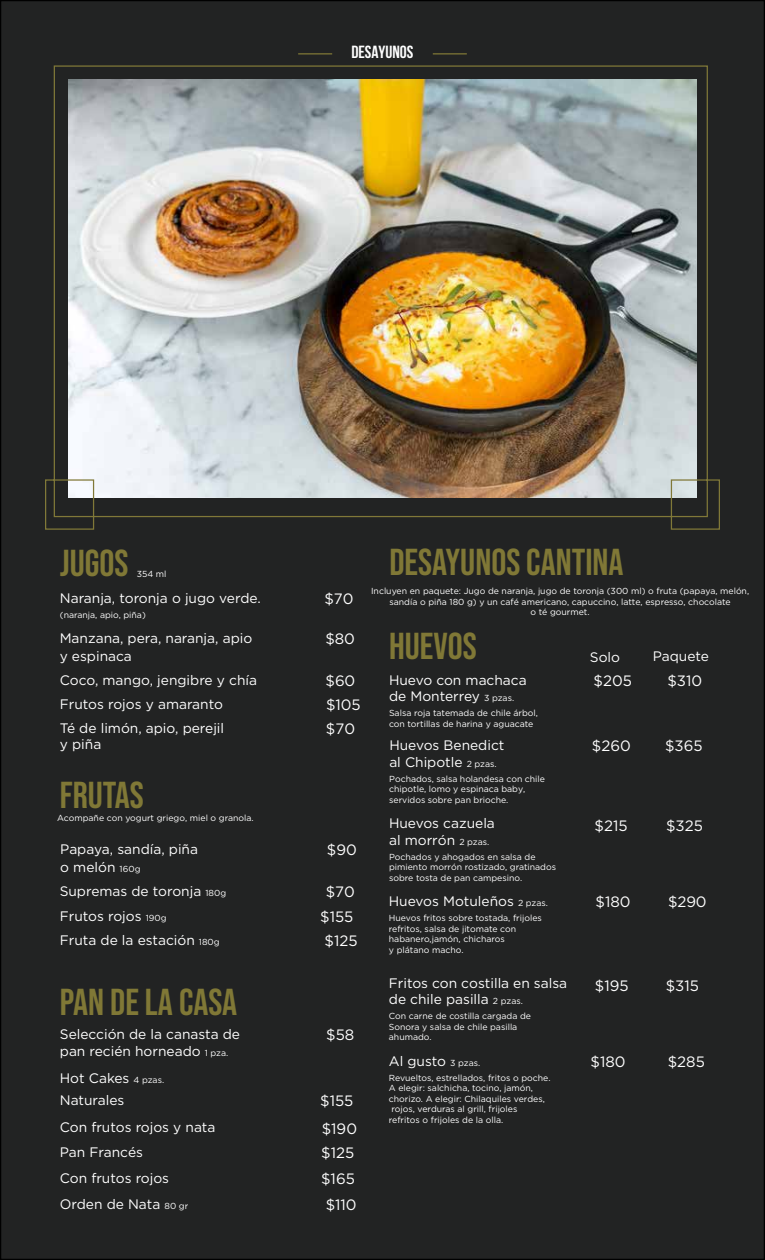
<style>
.page{position:relative;width:765px;height:1260px;background:#fff}
.page>*{position:absolute;margin:0;border:0;box-sizing:border-box;transform-origin:0 0}
.t1{font:37.5px "Bebas Neue";color:#807836}
.t2{font:700 17.5px "Bebas Neue";color:#fff}
.t3{font:15px/27.6px "Gotham";color:#fff}
.t4{font:13.75px/16.5px "Gotham";color:#fff}
.t5{font:8.75px/10.5px "Gotham";color:#fff}
.s1{font-size:8.75px}
</style>
<div class="page">
<div style="left:1px;top:1px;width:763px;height:1258px;background:#222323"></div>
<hr style="left:298px;top:53px;width:34px;height:1px;background:#807836">
<hr style="left:433px;top:53px;width:34px;height:1px;background:#807836">
<img style="left:45px;top:65px;width:675px;height:465px">
<h2 class="t2" style="left:351px;top:42px;width:64px">DESAYUNOS</h2>
<h1 class="t1" style="left:60px;top:542px;width:70px">JUGOS</h1>
<p class="t5" style="left:137px;top:569px;width:31px">354 ml</p>
<h3 class="t4" style="left:60px;top:590px;width:202px">Naranja, toronja o jugo verde.</h3>
<p class="t5" style="left:60px;top:609px;width:87px">(naranja, apio, piña)</p>
<h3 class="t3" style="left:324px;top:585px;width:31px">$70</h3>
<h1 class="t1" style="left:389px;top:541px;width:236px">DESAYUNOS CANTINA</h1>
<p class="t5" style="left:371px;top:586px;width:380px;text-align:center">Incluyen en paquete: Jugo de naranja, jugo de toronja (300 ml) o fruta (papaya, melón, sandía o piña 180 g) y un café americano, capuccino, latte, espresso, chocolate<br>o té gourmet.</p>
<h3 class="t4" style="left:60px;top:628px;width:194px;line-height:18.4px">Manzana, pera, naranja, apio y espinaca</h3>
<h3 class="t3" style="left:325px;top:624px;width:31px">$80</h3>
<h3 class="t4" style="left:60px;top:671px;width:199px">Coco, mango, jengibre y chía</h3>
<h3 class="t3" style="left:326px;top:666px;width:31px">$60</h3>
<h3 class="t4" style="left:60px;top:696px;width:165px">Frutos rojos y amaranto</h3>
<h3 class="t3" style="left:326px;top:691px;width:36px">$105</h3>
<h3 class="t4" style="left:60px;top:719px;width:166px">Té de limón, apio, perejil y piña</h3>
<h3 class="t3" style="left:326px;top:714px;width:31px">$70</h3>
<h1 class="t1" style="left:60px;top:774px;width:85px">FRUTAS</h1>
<h3 class="t4" style="left:60px;top:839px;width:139px;line-height:18.4px">Papaya, sandía, piña o melón <span class="s1">160g</span></h3>
<h3 class="t3" style="left:327px;top:835px;width:31px">$90</h3>
<h3 class="t4" style="left:60px;top:883px;width:168px">Supremas de toronja <span class="s1">180g</span></h3>
<h3 class="t3" style="left:326px;top:878px;width:31px">$70</h3>
<h3 class="t4" style="left:60px;top:908px;width:108px">Frutos rojos <span class="s1">190g</span></h3>
<h3 class="t3" style="left:320px;top:903px;width:35px">$155</h3>
<h3 class="t4" style="left:60px;top:932px;width:161px">Fruta de la estación <span class="s1">180g</span></h3>
<p class="t5" style="left:57px;top:813px;width:198px">Acompañe con yogurt griego, miel o granola.</p>
<h3 class="t3" style="left:325px;top:927px;width:35px">$125</h3>
<h1 class="t1" style="left:60px;top:981px;width:179px">PAN DE LA CASA</h1>
<h3 class="t4" style="left:60px;top:1026px;width:182px">Selección de la canasta de pan recién horneado <span class="s1">1 pza.</span></h3>
<h3 class="t3" style="left:326px;top:1021px;width:30px">$58</h3>
<h3 class="t4" style="left:60px;top:1066px;width:106px;line-height:22px">Hot Cakes <span class="s1">4 pzas.<br></span>Naturales</h3>
<h3 class="t4" style="left:60px;top:1118px;width:157px">Con frutos rojos y nata</h3>
<h3 class="t3" style="left:320px;top:1087px;width:38px">$155 $190</h3>
<h3 class="t4" style="left:60px;top:1144px;width:85px">Pan Francés</h3>
<h3 class="t3" style="left:321px;top:1139px;width:35px">$125</h3>
<h3 class="t4" style="left:60px;top:1169px;width:111px">Con frutos rojos</h3>
<h3 class="t3" style="left:321px;top:1165px;width:35px">$165</h3>
<h3 class="t4" style="left:60px;top:1195px;width:130px">Orden de Nata <span class="s1">80 gr</span></h3>
<h3 class="t3" style="left:326px;top:1190px;width:33px">$110</h3>
<h1 class="t1" style="left:389px;top:625px;width:89px">HUEVOS</h1>
<h3 class="t4" style="left:389px;top:671px;width:139px">Huevo con machaca de Monterrey <span class="s1">3 pzas.</span></h3>
<p class="t5" style="left:389px;top:708px;width:150px">Salsa roja tatemada de chile árbol, con tortillas de harina y aguacate</p>
<h3 class="t4" style="left:389px;top:737px;width:117px">Huevos Benedict al Chipotle <span class="s1">2 pzas.</span></h3>
<p class="t5" style="left:389px;top:773px;width:157px">Pochados, salsa holandesa con chile chipotle, lomo y espinaca baby, servidos sobre pan brioche.</p>
<h3 class="t4" style="left:389px;top:815px;width:107px">Huevos cazuela al morrón <span class="s1">2 pzas.</span></h3>
<p class="t5" style="left:389px;top:851px;width:169px">Pochados y ahogados en salsa de pimiento morrón rostizado, gratinados sobre tosta de pan campesino.</p>
<h3 class="t4" style="left:389px;top:893px;width:161px">Huevos Motuleños <span class="s1">2 pzas.</span></h3>
<p class="t5" style="left:389px;top:912px;width:155px">Huevos fritos sobre tostada, frijoles refritos, salsa de jitomate con habanero,jamón, chicharos<br>y plátano macho.</p>
<h3 class="t4" style="left:389px;top:974px;width:180px">Fritos con costilla en salsa de chile pasilla <span class="s1">2 pzas.</span></h3>
<p class="t5" style="left:389px;top:1011px;width:144px">Con carne de costilla cargada de<br>Sonora y salsa de chile pasilla ahumado.</p>
<h3 class="t4" style="left:389px;top:1053px;width:93px">Al gusto <span class="s1">3 pzas.</span></h3>
<p class="t5" style="left:389px;top:1072px;width:163px">Revueltos, estrellados, fritos o poche.</p>
<p class="t5" style="left:389px;top:1083px;width:146px">A elegir: salchicha, tocino, jamón,</p>
<p class="t5" style="left:389px;top:1093px;width:157px">chorizo. A elegir: Chilaquiles verdes,</p>
<p class="t5" style="left:392px;top:1104px;width:127px">rojos, verduras al grill, frijoles</p>
<p class="t5" style="left:389px;top:1114px;width:116px">refritos o frijoles de la olla.</p>
<h3 class="t4" style="left:590px;top:648px;width:32px">Solo</h3>
<h3 class="t4" style="left:653px;top:648px;width:58px">Paquete</h3>
<h3 class="t3" style="left:594px;top:666px;width:40px">$205</h3>
<h3 class="t3" style="left:667px;top:666px;width:36px">$310</h3>
<h3 class="t3" style="left:592px;top:732px;width:40px">$260</h3>
<h3 class="t3" style="left:665px;top:732px;width:39px">$365</h3>
<h3 class="t3" style="left:595px;top:812px;width:35px">$215</h3>
<h3 class="t3" style="left:666px;top:812px;width:38px">$325</h3>
<h3 class="t3" style="left:596px;top:888px;width:37px">$180</h3>
<h3 class="t3" style="left:668px;top:888px;width:40px">$290</h3>
<h3 class="t3" style="left:595px;top:972px;width:35px">$195</h3>
<h3 class="t3" style="left:666px;top:972px;width:35px">$315</h3>
<h3 class="t3" style="left:590px;top:1047px;width:37px">$180</h3>
<h3 class="t3" style="left:668px;top:1047px;width:39px">$285</h3>
</div>
